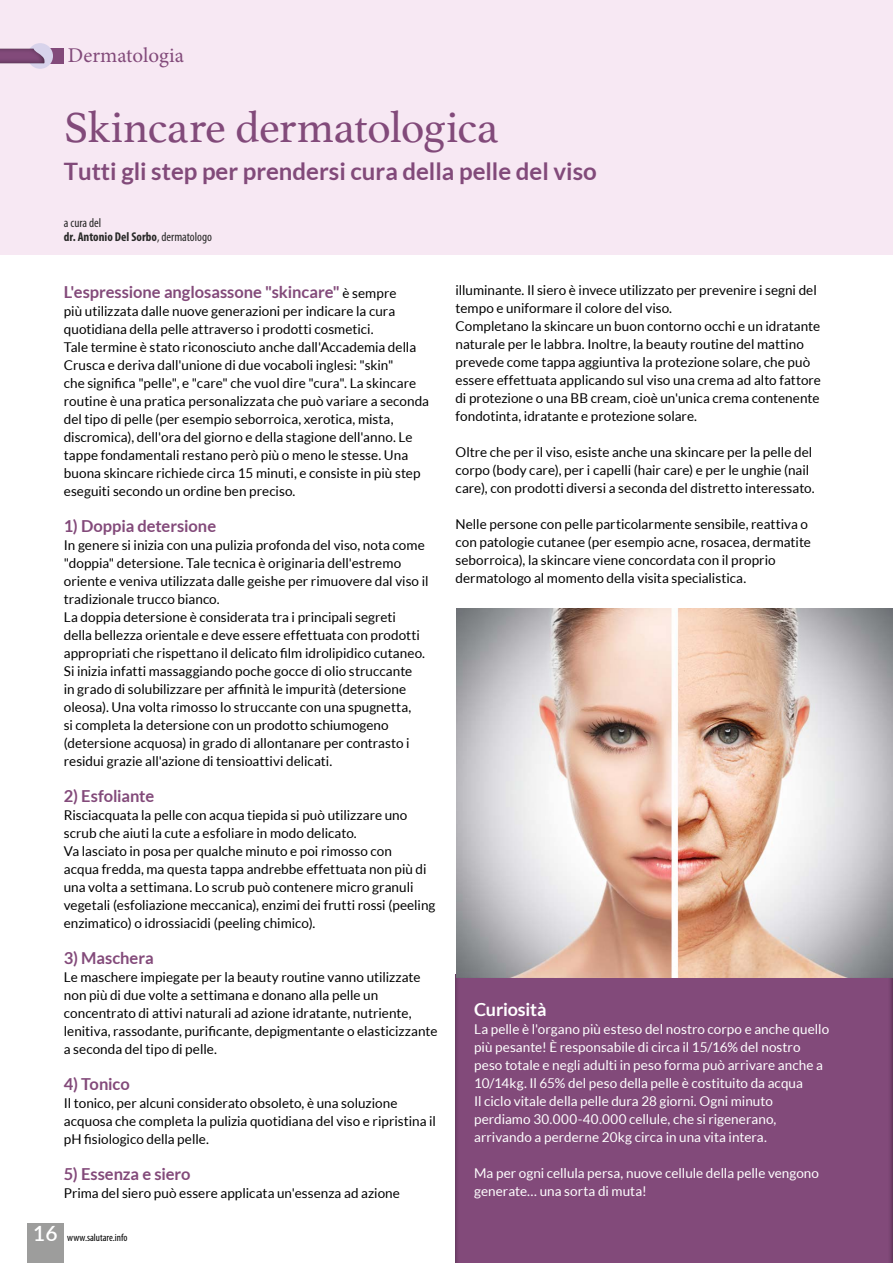
<style>
.page{position:relative;width:893px;height:1263px;background:#fff}
.page>*{position:absolute;margin:0;border:0;box-sizing:border-box;transform-origin:0 0}
.t1{font:45px "Athelas";letter-spacing:-.01em;color:#824a7a}
.nuovo_carmine{font:700 24px "Lato";color:#824a7a}
.t2{font:21px "Minion Pro";color:#824a7a}
.t3{font:700 18px "Lato";letter-spacing:-.01em;color:#fff}
.t4{font:700 16.5px "Lato";letter-spacing:-.005em;color:#834a7a}
.t5{font:13.5px/18px "Lato";color:#000}
.t6{font:13.5px/18px "Lato";color:#fff}
.t7{font:condensed 12.75px/13.5px "Myriad Pro";color:#282827}
.t8{font:condensed 10.5px "Myriad Pro";color:#000}
.s1{font-weight:700}
.s2{font-weight:400;font-size:13.5px;color:#000}
.s3{font-family:"Lato";font-weight:600;font-stretch:normal;font-size:21px;color:#fff}
</style>
<div class="page">
<div style="left:453px;top:973px;width:440px;height:290px;background:#824a7a"></div>
<div style="left:0;top:0;width:893px;height:254px;background:#f7e8f3"></div>
<div style="left:45px;top:48px;width:19px;height:15px;background:#824a7a"></div>
<div style="left:27px;top:43px;width:26px;height:26px;background:#d8d3eb;border-radius:50%"></div>
<svg style="left:0;top:44px;width:48px;height:23px"></svg>
<img style="left:456px;top:608px;width:437px;height:369px">
<div style="left:27px;top:1223px;width:37px;height:40px;background:#9d9d9c"></div>
<p class="t2" style="left:68px;top:41px;width:118px">Dermatologia</p>
<p class="t1" style="left:64px;top:91px;width:436px">Skincare dermatologica</p>
<p class="nuovo_carmine" style="left:64px;top:157px;width:535px">Tutti gli step per prendersi cura della pelle del viso</p>
<p class="t7" style="left:64px;top:216px;width:150px">a cura del<br><span class="s1">dr. Antonio Del Sorbo</span>, dermatologo</p>
<p class="t4" style="left:64px;top:282px;width:334px">L'espressione anglosassone "skincare" <span class="s2">è sempre</span></p>
<p class="t5" style="left:64px;top:302px;width:333px">più utilizzata dalle nuove generazioni per indicare la cura quotidiana della pelle attraverso i prodotti cosmetici.</p>
<p class="t5" style="left:64px;top:338px;width:367px">Tale termine è stato riconosciuto anche dall'Accademia della Crusca e deriva dall'unione di due vocaboli inglesi: "skin"<br>che significa "pelle", e "care" che vuol dire "cura". La skincare routine è una pratica personalizzata che può variare a seconda del tipo di pelle (per esempio seborroica, xerotica, mista, discromica), dell'ora del giorno e della stagione dell'anno. Le tappe fondamentali restano però più o meno le stesse. Una buona skincare richiede circa 15 minuti, e consiste in più step eseguiti secondo un ordine ben preciso.</p>
<p class="t4" style="left:64px;top:516px;width:154px">1) Doppia detersione</p>
<p class="t5" style="left:64px;top:536px;width:366px">In genere si inizia con una pulizia profonda del viso, nota come "doppia" detersione. Tale tecnica è originaria dell'estremo oriente e veniva utilizzata dalle geishe per rimuovere dal viso il tradizionale trucco bianco.</p>
<p class="t5" style="left:64px;top:608px;width:363px">La doppia detersione è considerata tra i principali segreti della bellezza orientale e deve essere effettuata con prodotti appropriati che rispettano il delicato film idrolipidico cutaneo.</p>
<p class="t5" style="left:64px;top:662px;width:350px">Si inizia infatti massaggiando poche gocce di olio struccante in grado di solubilizzare per affinità le impurità (detersione oleosa). Una volta rimosso lo struccante con una spugnetta, si completa la detersione con un prodotto schiumogeno (detersione acquosa) in grado di allontanare per contrasto i residui grazie all'azione di tensioattivi delicati.</p>
<p class="t4" style="left:64px;top:786px;width:92px">2) Esfoliante</p>
<p class="t5" style="left:64px;top:806px;width:345px">Risciacquata la pelle con acqua tiepida si può utilizzare uno scrub che aiuti la cute a esfoliare in modo delicato.</p>
<p class="t5" style="left:64px;top:842px;width:373px">Va lasciato in posa per qualche minuto e poi rimosso con<br>acqua fredda, ma questa tappa andrebbe effettuata non più di una volta a settimana. Lo scrub può contenere micro granuli vegetali (esfoliazione meccanica), enzimi dei frutti rossi (peeling enzimatico) o idrossiacidi (peeling chimico).</p>
<p class="t4" style="left:64px;top:948px;width:91px">3) Maschera</p>
<p class="t5" style="left:64px;top:968px;width:375px">Le maschere impiegate per la beauty routine vanno utilizzate non più di due volte a settimana e donano alla pelle un concentrato di attivi naturali ad azione idratante, nutriente, lenitiva, rassodante, purificante, depigmentante o elasticizzante a seconda del tipo di pelle.</p>
<p class="t4" style="left:64px;top:1074px;width:67px">4) Tonico</p>
<p class="t5" style="left:64px;top:1094px;width:374px">Il tonico, per alcuni considerato obsoleto, è una soluzione acquosa che completa la pulizia quotidiana del viso e ripristina il pH fisiologico della pelle.</p>
<p class="t4" style="left:64px;top:1164px;width:128px">5) Essenza e siero</p>
<p class="t5" style="left:64px;top:1184px;width:338px">Prima del siero può essere applicata un'essenza ad azione</p>
<p class="t8" style="left:33px;top:1231px;width:96px"><span class="s3">16</span> www.salutare.info</p>
<p class="t5" style="left:455px;top:281px;width:363px">illuminante. Il siero è invece utilizzato per prevenire i segni del tempo e uniformare il colore del viso.</p>
<p class="t5" style="left:455px;top:317px;width:367px">Completano la skincare un buon contorno occhi e un idratante naturale per le labbra. Inoltre, la beauty routine del mattino prevede come tappa aggiuntiva la protezione solare, che può essere effettuata applicando sul viso una crema ad alto fattore di protezione o una BB cream, cioè un'unica crema contenente fondotinta, idratante e protezione solare.</p>
<p class="t5" style="left:455px;top:443px;width:361px">Oltre che per il viso, esiste anche una skincare per la pelle del corpo (body care), per i capelli (hair care) e per le unghie (nail care), con prodotti diversi a seconda del distretto interessato.</p>
<p class="t5" style="left:455px;top:515px;width:357px">Nelle persone con pelle particolarmente sensibile, reattiva o con patologie cutanee (per esempio acne, rosacea, dermatite seborroica), la skincare viene concordata con il proprio dermatologo al momento della visita specialistica.</p>
<p class="t3" style="left:474px;top:999px;width:74px">Curiosità</p>
<p class="t6" style="left:474px;top:1020px;width:357px">La pelle è l'organo più esteso del nostro corpo e anche quello più pesante! È responsabile di circa il 15/16% del nostro peso totale e negli adulti in peso forma può arrivare anche a 10/14kg. Il 65% del peso della pelle è costituito da acqua</p>
<p class="t6" style="left:474px;top:1092px;width:304px">Il ciclo vitale della pelle dura 28 giorni. Ogni minuto perdiamo 30.000-40.000 cellule, che si rigenerano, arrivando a perderne 20kg circa in una vita intera.</p>
<p class="t6" style="left:474px;top:1164px;width:346px">Ma per ogni cellula persa, nuove cellule della pelle vengono generate… una sorta di muta!</p>
</div>
